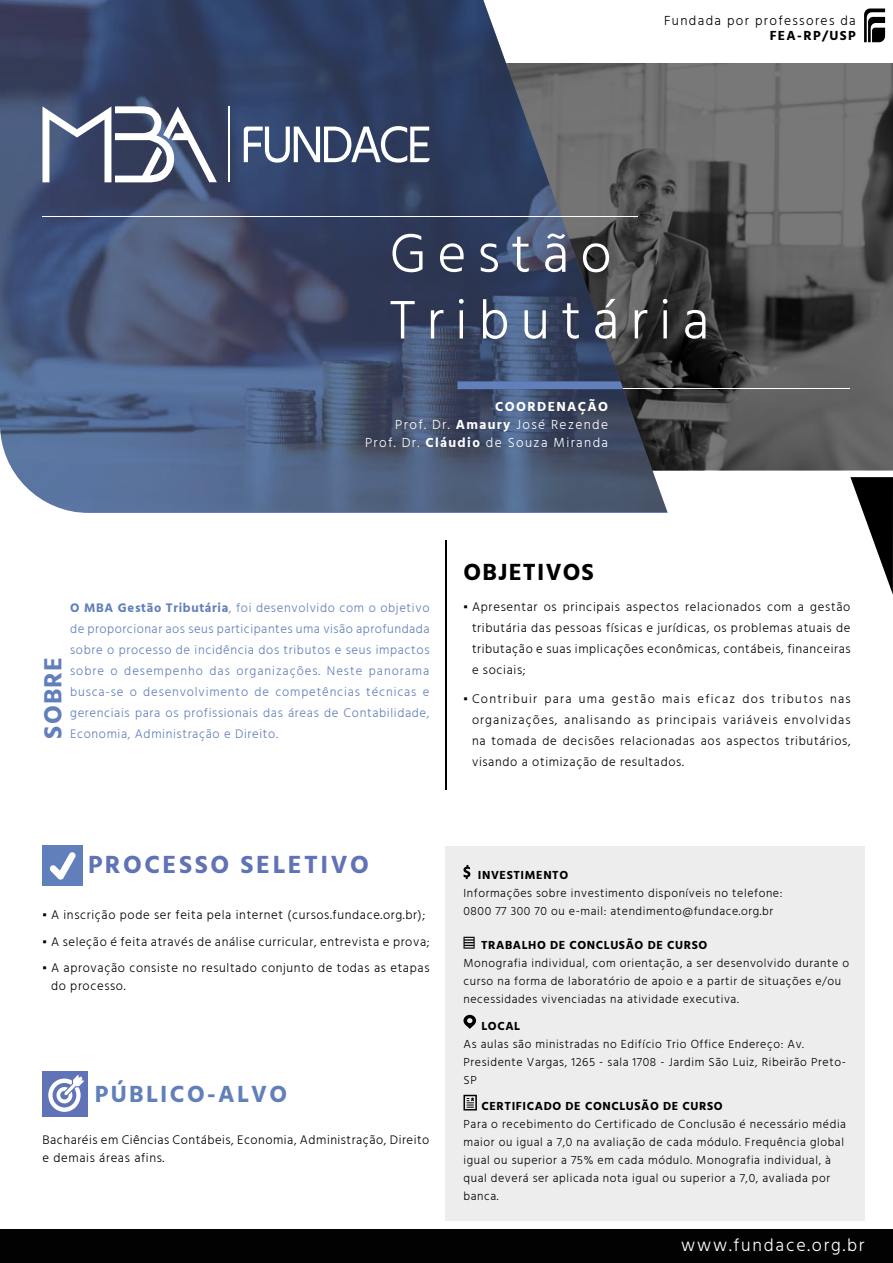
<style>
.page{position:relative;width:893px;height:1263px;background:#fff}
.page>*{position:absolute;margin:0;border:0;box-sizing:border-box;transform-origin:0 0}
.t1{font:300 55.5px/66.6px "Hind";letter-spacing:.2em;color:#fff}
.t2{font:700 25.5px "Hind";letter-spacing:.1em;color:#5f73b6}
.t3{font:700 25.5px "Hind";letter-spacing:.05em;color:#617fbb}
.t4{font:700 24px "Hind";letter-spacing:.1em;color:#617fba}
.t5{font:700 24px "Hind";letter-spacing:.05em;color:#000}
.t6{font:300 18px "Hind";letter-spacing:.1em;color:#fff}
.t7{font:300 13.5px/18px "Hind";letter-spacing:.1em;color:#fff;text-align:right}
.t8{font:300 13.5px "Hind";letter-spacing:.1em;color:#000}
.t9{font:700 13.5px "Hind";letter-spacing:.1em;color:#000}
.t10{font:300 12.75px/21px "Hind";letter-spacing:.05em;color:#020203;text-align:justify}
.t11{font:300 12.75px/21px "Hind";letter-spacing:.05em;color:#617fba;text-align:justify}
.t12{font:300 12.75px/18px "Hind";letter-spacing:.05em;color:#000}
.t13{font:300 12px/18px "Hind";letter-spacing:.05em;color:#000}
.t14{font:700 12px "Hind";letter-spacing:.05em;color:#000}
.s1{font-weight:700}
.s2{font-family:"Arial Narrow";font-weight:400}
</style>
<div class="page">
<img style="left:668px;top:64px;width:225px;height:406px">
<img style="left:0;top:0;width:668px;height:512px">
<svg style="left:864px;top:9px;width:21px;height:33px"></svg>
<div style="left:445px;top:846px;width:420px;height:374px;background:#ededed"></div>
<hr style="left:445px;top:540px;width:1px;height:250px;background:#000">
<div style="left:43px;top:846px;width:40px;height:40px;background:#617fba"></div>
<div style="left:43px;top:1071px;width:45px;height:46px;background:#5f73b6"></div>
<svg style="left:50px;top:852px;width:26px;height:28px"></svg>
<svg style="left:48px;top:1075px;width:36px;height:37px"></svg>
<svg style="left:463px;top:1015px;width:13px;height:14px"></svg>
<svg style="left:463px;top:1095px;width:14px;height:15px"></svg>
<hr style="left:463px;top:389px;width:387px;height:1px;background:#fff">
<svg style="left:457px;top:381px;width:166px;height:8px"></svg>
<hr style="left:43px;top:216px;width:595px;height:1px;background:#fff">
<svg style="left:463px;top:937px;width:12px;height:12px"></svg>
<svg style="left:463px;top:865px;width:7px;height:14px"></svg>
<svg style="left:850px;top:477px;width:43px;height:118px"></svg>
<div style="left:0;top:1229px;width:893px;height:34px;background:#020203"></div>
<svg style="left:42px;top:106px;width:175px;height:76px"></svg>
<hr style="left:228px;top:106px;width:1px;height:76px;background:#fff">
<svg style="left:244px;top:126px;width:185px;height:37px"></svg>
<p class="t8" style="left:664px;top:12px;width:193px">Fundada por professores da</p>
<p class="t9" style="left:770px;top:28px;width:88px">FEA-RP/USP</p>
<h1 class="t1" style="left:390px;top:224px;width:321px">Gestão<br>Tributária</h1>
<p class="t7" style="left:365px;top:399px;width:245px"><span class="s1">COORDENAÇÃO<br></span>Prof. Dr. <span class="s1">Amaury</span> José Rezende<br>Prof. Dr. <span class="s1">Cláudio</span> de Souza Miranda</p>
<h2 class="t3" style="left:38px;top:739px;width:83px;rotate:-90deg">SOBRE</h2>
<h3 class="t5" style="left:463px;top:558px;width:132px">OBJETIVOS</h3>
<p class="t11" style="left:70px;top:598px;width:361px"><span class="s1">O MBA Gestão Tributária</span>, foi desenvolvido com o objetivo de proporcionar aos seus participantes uma visão aprofundada sobre o processo de incidência dos tributos e seus impactos sobre o desempenho das organizações. Neste panorama busca-se o desenvolvimento de competências técnicas e gerenciais para os profissionais das áreas de Contabilidade, Economia, Administração e Direito.</p>
<p class="t10" style="left:472px;top:597px;width:380px;text-indent:-9px"><span class="s2">▪</span> Apresentar os principais aspectos relacionados com a gestão tributária das pessoas físicas e jurídicas, os problemas atuais de tributação e suas implicações econômicas, contábeis, financeiras e sociais;</p>
<p class="t10" style="left:472px;top:690px;width:380px;text-indent:-9px"><span class="s2">▪</span> Contribuir para uma gestão mais eficaz dos tributos nas organizações, analisando as principais variáveis envolvidas na tomada de decisões relacionadas aos aspectos tributários, visando a otimização de resultados.</p>
<h2 class="t2" style="left:88px;top:849px;width:282px">PROCESSO SELETIVO</h2>
<p class="t12" style="left:43px;top:907px;width:384px"><span class="s2">▪</span> A inscrição pode ser feita pela internet (cursos.fundace.org.br);</p>
<p class="t12" style="left:43px;top:933px;width:388px"><span class="s2">▪</span> A seleção é feita através de análise curricular, entrevista e prova;</p>
<p class="t12" style="left:51px;top:960px;width:380px;text-indent:-9px"><span class="s2">▪</span> A aprovação consiste no resultado conjunto de todas as etapas do processo.</p>
<h3 class="t4" style="left:95px;top:1080px;width:194px">PÚBLICO-ALVO</h3>
<p class="t12" style="left:43px;top:1132px;width:388px">Bacharéis em Ciências Contábeis, Economia, Administração, Direito e demais áreas afins.</p>
<p class="t14" style="left:478px;top:867px;width:92px">INVESTIMENTO</p>
<p class="t13" style="left:463px;top:884px;width:320px">Informações sobre investimento disponíveis no telefone:<br>0800 77 300 70 ou e-mail: atendimento@fundace.org.br</p>
<p class="t14" style="left:481px;top:938px;width:228px">TRABALHO DE CONCLUSÃO DE CURSO</p>
<p class="t13" style="left:463px;top:955px;width:387px">Monografia individual, com orientação, a ser desenvolvido durante o curso na forma de laboratório de apoio e a partir de situações e/ou necessidades vivenciadas na atividade executiva.</p>
<p class="t14" style="left:481px;top:1018px;width:40px">LOCAL</p>
<p class="t13" style="left:463px;top:1035px;width:384px">As aulas são ministradas no Edifício Trio Office Endereço: Av.<br>Presidente Vargas, 1265 - sala 1708 - Jardim São Luiz, Ribeirão Preto-<br>SP</p>
<p class="t14" style="left:481px;top:1099px;width:243px">CERTIFICADO DE CONCLUSÃO DE CURSO</p>
<p class="t13" style="left:463px;top:1116px;width:384px">Para o recebimento do Certificado de Conclusão é necessário média maior ou igual a 7,0 na avaliação de cada módulo. Frequência global igual ou superior a 75% em cada módulo. Monografia individual, à qual deverá ser aplicada nota igual ou superior a 7,0, avaliada por banca.</p>
<h3 class="t6" style="left:681px;top:1233px;width:185px">www.fundace.org.br</h3>
</div>
